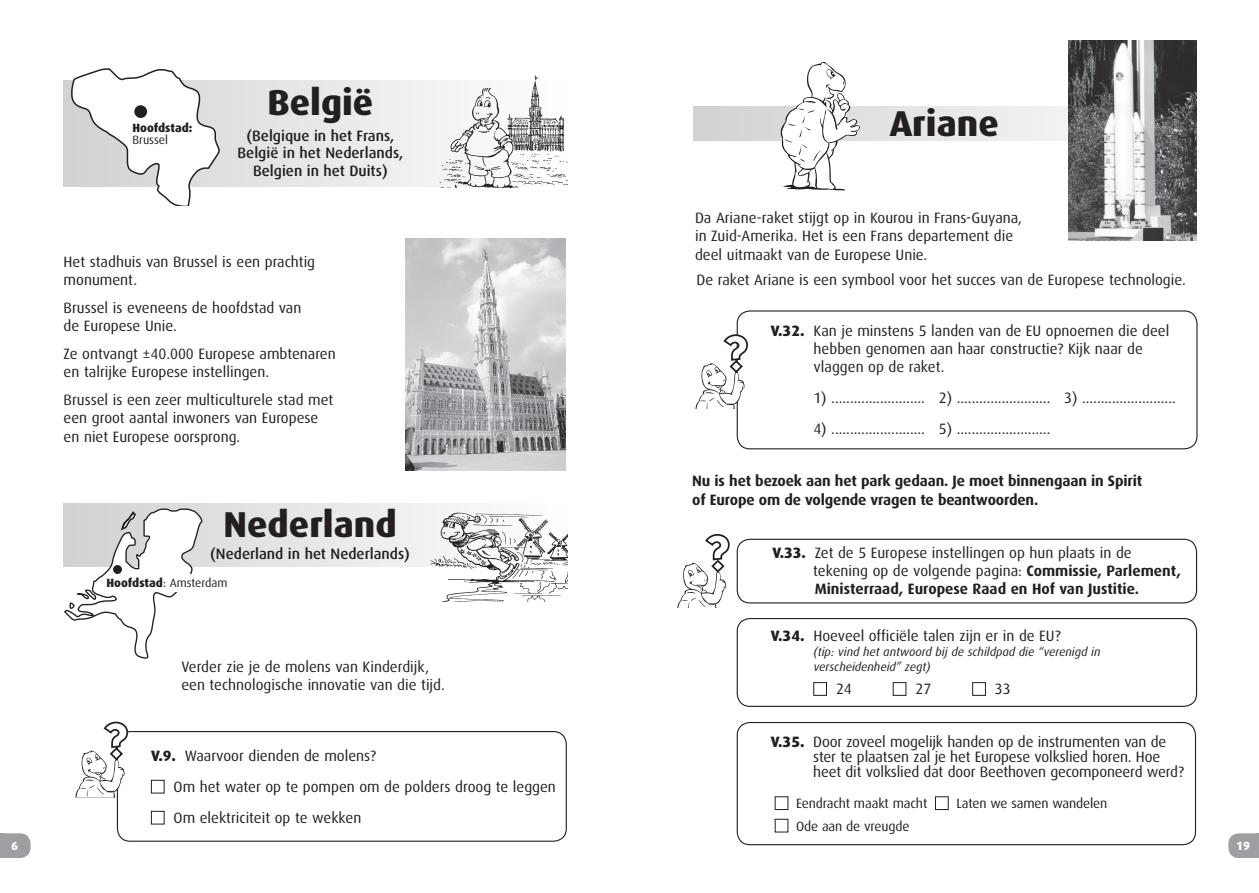
<style>
.page{position:relative;width:1259px;height:893px;background:#fff}
.page>*{position:absolute;margin:0;border:0;box-sizing:border-box;transform-origin:0 0}
.t1{font:800 36px "Dax";color:#231f20}
.t2{font:15px/18.8px "Dax";color:#231f20}
.t3{font:700 15px/18.8px "Dax";letter-spacing:-.01em;color:#231f20}
.t4{font:500 15px/17.2px "Dax";color:#231f20;text-align:center}
.t5{font:13.5px "Dax";letter-spacing:-.01em;color:#231f20}
.t6{font:italic 12px/15px "Dax";color:#231f20}
.t7{font:12px "Dax";color:#231f20}
.t8{font:800 12px "Dax";color:#231f20}
.t9{font:800 12px "Dax";color:#fff}
.s1{font-weight:800}
.s2{font-weight:700}
</style>
<div class="page">
<svg style="left:5px;top:833px;width:26px;height:25px"></svg>
<div style="left:0;top:833px;width:5px;height:25px;background:#9d9fa2"></div>
<div style="left:63px;top:504px;width:504px;height:63px;background:#e7e8e9"></div>
<div style="left:63px;top:81px;width:504px;height:106px;background:#e8e9ea"></div>
<svg style="left:63px;top:508px;width:140px;height:150px"></svg>
<div style="left:113px;top:565px;width:9px;height:9px;background:#231f20;border-radius:50%"></div>
<div style="left:105px;top:575px;width:128px;height:17px;background:#fff"></div>
<img style="left:427px;top:503px;width:140px;height:98px">
<img style="left:440px;top:75px;width:127px;height:112px">
<div style="left:151px;top:780px;width:13px;height:13px;border:1px solid #231f20"></div>
<div style="left:151px;top:811px;width:13px;height:13px;border:1px solid #231f20"></div>
<div style="left:117px;top:731px;width:450px;height:111px;border:1px solid #231f20;border-radius:13px"></div>
<svg style="left:70px;top:68px;width:151px;height:137px"></svg>
<div style="left:134px;top:105px;width:13px;height:13px;background:#231f20;border-radius:50%"></div>
<img style="left:406px;top:238px;width:159px;height:232px">
<svg style="left:76px;top:721px;width:53px;height:77px"></svg>
<svg style="left:1228px;top:833px;width:28px;height:25px"></svg>
<hr style="left:1256px;top:833px;width:3px;height:25px;background:#9d9fa2">
<div style="left:736px;top:539px;width:461px;height:64px;border:1px solid #231f20;border-radius:13px"></div>
<div style="left:813px;top:682px;width:14px;height:14px;border:1px solid #231f20"></div>
<div style="left:893px;top:682px;width:13px;height:14px;border:1px solid #231f20"></div>
<div style="left:972px;top:682px;width:13px;height:14px;border:1px solid #231f20"></div>
<div style="left:736px;top:618px;width:461px;height:89px;border:1px solid #231f20;border-radius:13px"></div>
<div style="left:775px;top:796px;width:13px;height:14px;border:1px solid #231f20"></div>
<div style="left:935px;top:796px;width:13px;height:14px;border:1px solid #231f20"></div>
<div style="left:775px;top:819px;width:13px;height:13px;border:1px solid #231f20"></div>
<div style="left:736px;top:722px;width:460px;height:123px;border:1px solid #231f20;border-radius:13px"></div>
<svg style="left:677px;top:534px;width:53px;height:74px"></svg>
<svg style="left:693px;top:106px;width:504px;height:34px;background:#e2e3e4"></svg>
<svg style="left:780px;top:62px;width:80px;height:129px"></svg>
<div style="left:736px;top:310px;width:461px;height:139px;border:1px solid #231f20;border-radius:13px"></div>
<svg style="left:695px;top:333px;width:53px;height:75px"></svg>
<img style="left:1068px;top:40px;width:128px;height:200px">
<p class="t9" style="left:11px;top:839px;width:8px">6</p>
<p class="t8" style="left:132px;top:121px;width:62px">Hoofdstad:</p>
<p class="t7" style="left:132px;top:133px;width:37px">Brussel</p>
<h1 class="t1" style="left:267px;top:82px;width:107px">België</h1>
<p class="t4" style="left:237px;top:127px;width:167px">(Belgique in het Frans,<br>België in het Nederlands,<br>Belgien in het Duits)</p>
<p class="t2" style="left:64px;top:252px;width:253px">Het stadhuis van Brussel is een prachtig monument.</p>
<p class="t2" style="left:64px;top:298px;width:239px">Brussel is eveneens de hoofdstad van de Europese Unie.</p>
<p class="t2" style="left:64px;top:344px;width:274px">Ze ontvangt ±40.000 Europese ambtenaren en talrijke Europese instellingen.</p>
<p class="t2" style="left:64px;top:390px;width:271px">Brussel is een zeer multiculturele stad met een groot aantal inwoners van Europese en niet Europese oorsprong.</p>
<h1 class="t1" style="left:224px;top:504px;width:175px">Nederland</h1>
<p class="t4" style="left:210px;top:545px;width:201px">(Nederland in het Nederlands)</p>
<p class="t7" style="left:106px;top:576px;width:123px"><span class="s1">Hoofdstad</span>: Amsterdam</p>
<p class="t2" style="left:181px;top:657px;width:265px">Verder zie je de molens van Kinderdijk, een technologische innovatie van die tijd.</p>
<p class="t2" style="left:174px;top:740px;width:384px;line-height:31px;text-indent:-23px"><span class="s1">V.9.</span> Waarvoor dienden de molens?<br>Om het water op te pompen om de polders droog te leggen<br>Om elektriciteit op te wekken</p>
<h1 class="t1" style="left:889px;top:103px;width:110px">Ariane</h1>
<p class="t2" style="left:695px;top:208px;width:329px">Da Ariane-raket stijgt op in Kourou in Frans-Guyana, in Zuid-Amerika. Het is een Frans departement die deel uitmaakt van de Europese Unie.</p>
<p class="t2" style="left:696px;top:271px;width:491px">De raket Ariane is een symbool voor het succes van de Europese technologie.</p>
<p class="t2" style="left:813px;top:322px;width:357px;line-height:18px;text-indent:-43px"><span class="s1">V.32.</span> Kan je minstens 5 landen van de EU opnoemen die deel hebben genomen aan haar constructie? Kijk naar de vlaggen op de raket.</p>
<p class="t2" style="left:813px;top:389px;width:364px">1) ......................... 2) ......................... 3) .........................</p>
<p class="t2" style="left:813px;top:419px;width:239px">4) ......................... 5) .........................</p>
<p class="t3" style="left:692px;top:472px;width:451px">Nu is het bezoek aan het park gedaan. Je moet binnengaan in Spirit of Europe om de volgende vragen te beantwoorden.</p>
<p class="t2" style="left:813px;top:544px;width:369px;line-height:18px;text-indent:-41px"><span class="s1">V.33.</span> Zet de 5 Europese instellingen op hun plaats in de tekening op de volgende pagina: <span class="s2">Commissie, Parlement,<br>Ministerraad, Europese Raad en Hof van Justitie.</span></p>
<p class="t2" style="left:771px;top:627px;width:291px"><span class="s1">V.34.</span> Hoeveel officiële talen zijn er in de EU?</p>
<p class="t6" style="left:813px;top:645px;width:288px">(tip: vind het antwoord bij de schildpad die “verenigd in verscheidenheid” zegt)</p>
<p class="t2" style="left:836px;top:679px;width:17px">24</p>
<p class="t2" style="left:915px;top:679px;width:17px">27</p>
<p class="t2" style="left:995px;top:679px;width:17px">33</p>
<p class="t2" style="left:813px;top:734px;width:372px;line-height:15px;text-indent:-42px"><span class="s1">V.35.</span> Door zoveel mogelijk handen op de instrumenten van de ster te plaatsen zal je het Europese volkslied horen. Hoe heet dit volkslied dat door Beethoven gecomponeerd werd?</p>
<p class="t5" style="left:796px;top:796px;width:133px">Eendracht maakt macht</p>
<p class="t5" style="left:956px;top:796px;width:152px">Laten we samen wandelen</p>
<p class="t5" style="left:796px;top:818px;width:115px">Ode aan de vreugde</p>
<p class="t9" style="left:1236px;top:839px;width:15px">19</p>
</div>
